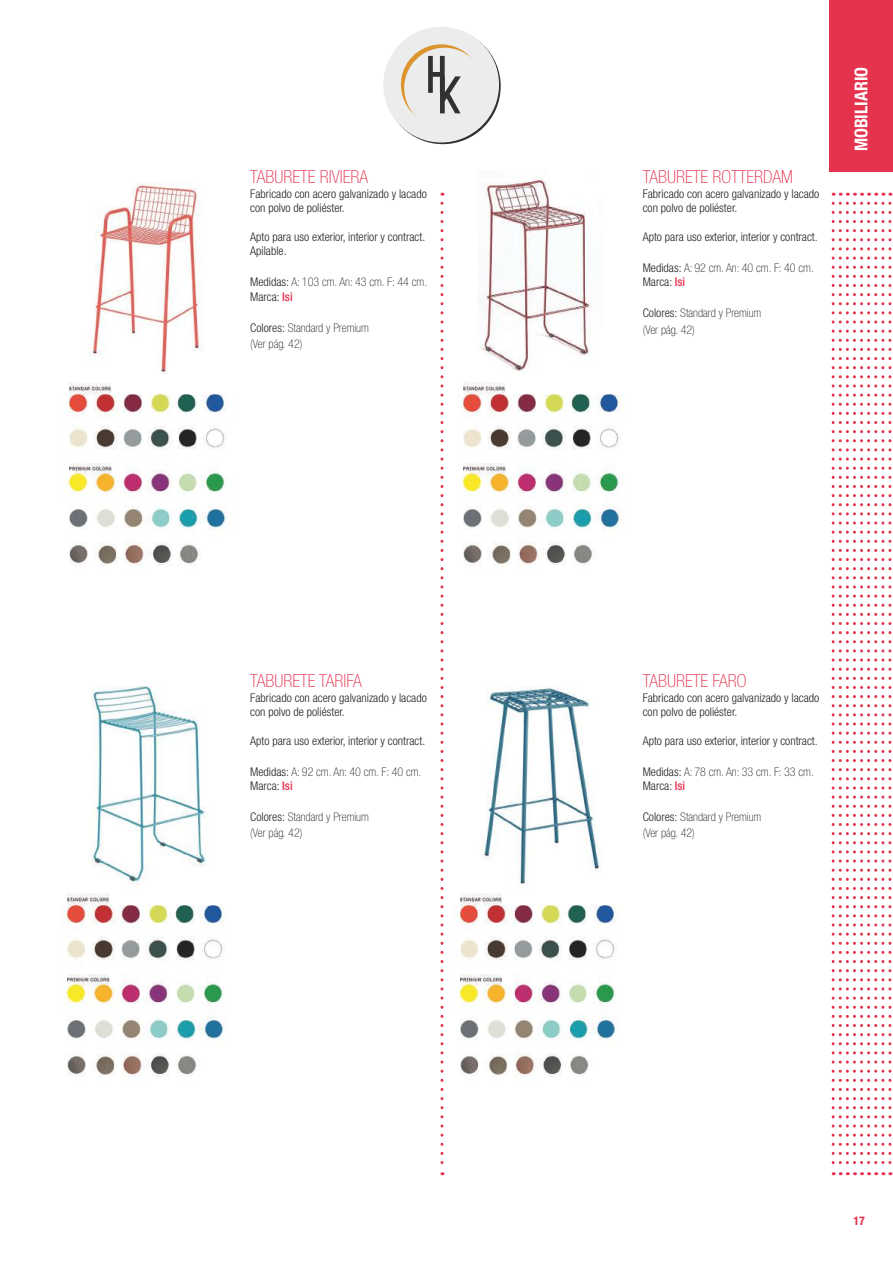
<style>
.page{position:relative;width:893px;height:1263px;background:#fff}
.page>*{position:absolute;margin:0;border:0;box-sizing:border-box;transform-origin:0 0}
.t1{font:100 condensed 18px "Helvetica Neue LT Std";color:#e5324d}
.t2{font:700 condensed 17.7px "Helvetica Neue LT Std";color:#fff}
.t3{font:300 condensed 12px/14.4px "Helvetica Neue LT Std";color:#222}
.t4{font:100 condensed 12px/14.4px "Helvetica Neue LT Std";color:#222}
.t5{font:700 condensed 12px "Helvetica Neue LT Std";color:#e5324d}
.s1{font-weight:300}
.s2{font-weight:500;color:#e5324d}
</style>
<div class="page">
<div style="left:830px;top:0;width:63px;height:171px;background:#e5324d"></div>
<svg style="left:440px;top:203px;width:3px;height:972px"></svg>
<svg style="left:832px;top:203px;width:59px;height:972px"></svg>
<svg style="left:385px;top:28px;width:116px;height:116px"></svg>
<div style="left:383px;top:27px;width:116px;height:115px;background:#edecec;border-radius:50%"></div>
<svg style="left:401px;top:44px;width:80px;height:81px"></svg>
<div style="left:404px;top:48px;width:81px;height:80px;background:#edecec;border-radius:50%"></div>
<svg style="left:428px;top:56px;width:33px;height:57px"></svg>
<img style="left:64px;top:894px;width:167px;height:67px">
<img style="left:454px;top:894px;width:169px;height:66px">
<img style="left:66px;top:383px;width:167px;height:67px">
<img style="left:460px;top:383px;width:167px;height:67px">
<img style="left:66px;top:975px;width:158px;height:102px">
<img style="left:454px;top:975px;width:162px;height:102px">
<img style="left:68px;top:464px;width:158px;height:102px">
<img style="left:462px;top:464px;width:158px;height:102px">
<img style="left:89px;top:182px;width:114px;height:193px">
<img style="left:479px;top:176px;width:112px;height:196px">
<img style="left:91px;top:686px;width:116px;height:199px">
<img style="left:481px;top:687px;width:120px;height:198px">
<h1 class="t1" style="left:250px;top:167px;width:119px">TABURETE RIVIERA</h1>
<p class="t3" style="left:250px;top:186px;width:178px">Fabricado con acero galvanizado y lacado con polvo de poliéster.</p>
<p class="t3" style="left:250px;top:230px;width:176px">Apto para uso exterior, interior y contract.<br>Apilable.</p>
<p class="t4" style="left:250px;top:275px;width:178px"><span class="s1">Medidas:</span> A: 103 cm. An: 43 cm. F: 44 cm.<br><span class="s1">Marca:</span> <span class="s2">Isi</span></p>
<p class="t4" style="left:250px;top:319px;width:120px;line-height:16.5px"><span class="s1">Colores:</span> Standard y Premium (Ver pág. 42)</p>
<h1 class="t1" style="left:250px;top:671px;width:113px">TABURETE TARIFA</h1>
<p class="t3" style="left:250px;top:690px;width:178px">Fabricado con acero galvanizado y lacado con polvo de poliéster.</p>
<p class="t3" style="left:250px;top:733px;width:176px">Apto para uso exterior, interior y contract.</p>
<p class="t4" style="left:250px;top:764px;width:173px"><span class="s1">Medidas:</span> A: 92 cm. An: 40 cm. F: 40 cm.<br><span class="s1">Marca:</span> <span class="s2">Isi</span></p>
<p class="t4" style="left:250px;top:808px;width:120px;line-height:16.5px"><span class="s1">Colores:</span> Standard y Premium (Ver pág. 42)</p>
<h1 class="t1" style="left:643px;top:167px;width:151px">TABURETE ROTTERDAM</h1>
<p class="t3" style="left:643px;top:186px;width:178px">Fabricado con acero galvanizado y lacado con polvo de poliéster.</p>
<p class="t3" style="left:643px;top:230px;width:176px">Apto para uso exterior, interior y contract.</p>
<p class="t4" style="left:643px;top:260px;width:173px"><span class="s1">Medidas:</span> A: 92 cm. An: 40 cm. F: 40 cm.<br><span class="s1">Marca:</span> <span class="s2">Isi</span></p>
<p class="t4" style="left:643px;top:305px;width:120px;line-height:16.5px"><span class="s1">Colores:</span> Standard y Premium (Ver pág. 42)</p>
<h2 class="t2" style="left:850px;top:151px;width:86px;rotate:-90deg">MOBILIARIO</h2>
<h1 class="t1" style="left:643px;top:671px;width:105px">TABURETE FARO</h1>
<p class="t3" style="left:643px;top:690px;width:178px">Fabricado con acero galvanizado y lacado con polvo de poliéster.</p>
<p class="t3" style="left:643px;top:733px;width:176px">Apto para uso exterior, interior y contract.</p>
<p class="t4" style="left:643px;top:764px;width:173px"><span class="s1">Medidas:</span> A: 78 cm. An: 33 cm. F: 33 cm.<br><span class="s1">Marca:</span> <span class="s2">Isi</span></p>
<p class="t4" style="left:643px;top:808px;width:120px;line-height:16.5px"><span class="s1">Colores:</span> Standard y Premium (Ver pág. 42)</p>
<p class="t5" style="left:853px;top:1213px;width:13px">17</p>
</div>
